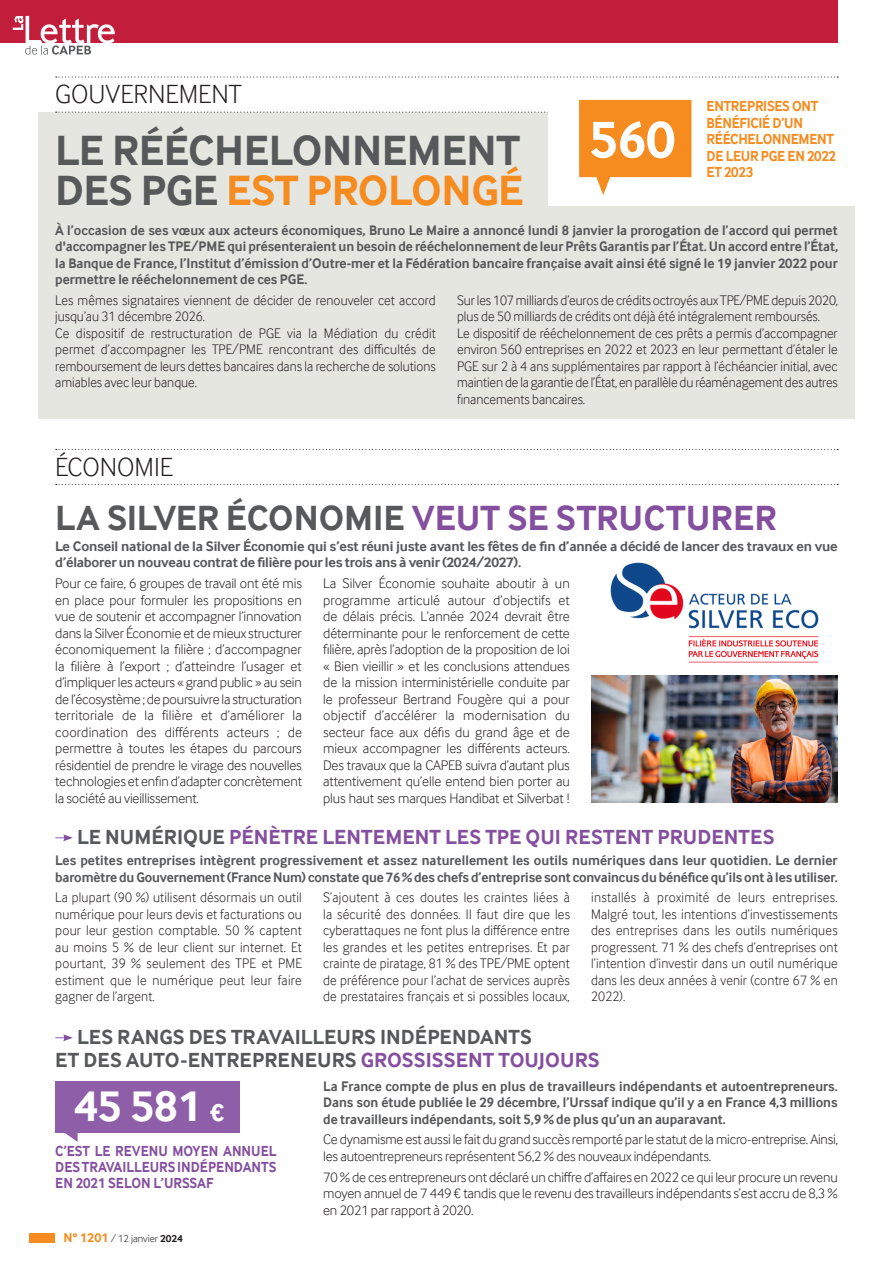
<style>
.page{position:relative;width:893px;height:1263px;background:#fff}
.page>*{position:absolute;margin:0;border:0;box-sizing:border-box;transform-origin:0 0}
.t1{font:700 54px "Inter Face";color:#fff}
.t2{font:700 45px "Inter Face";color:#fff}
.Titre_article{font:700 43.5px/40.5px "Inter Face";letter-spacing:-.01em;color:#57585a}
.Titre_article-2{font:700 36px "Inter Face";color:#57585a}
.Chap_Paraph{font:300 27px "Inter Face";color:#231f20}
.Titre_article-3{font:700 21px/22.5px "Inter Face";letter-spacing:.005em;color:#57585a}
.Titre_article-4{font:700 21px "Inter Face";letter-spacing:.005em;color:#854f9f}
.t3{font:700 15px/15.8px "Inter Face";color:#854f9f;text-align:justify;scale:.92 1}
.t4{font:700 15px/16.5px "Inter Face";letter-spacing:-.02em;color:#f68b1f;scale:.92 1}
.Textes_ok{font:300 14.25px/16.5px "Inter Face";letter-spacing:-.005em;color:#231f20;text-align:justify;scale:.95 1}
.Textes_ok-2{font:300 14.25px/16.5px "Inter Face";letter-spacing:-.005em;color:#231f20;text-align:justify}
.Textes_ok-3{font:700 14.25px/16.5px "Inter Face";letter-spacing:-.01em;color:#57585a;text-align:justify;scale:.95 1}
.Textes_ok-4{font:700 14.25px/16.5px "Inter Face";letter-spacing:-.01em;color:#57585a}
.t5{font:300 10.5px "Inter Face";color:#231f20}
.s1{color:#f68b1f}
.s2{color:#854f9f}
.s3{color:#57585a}
.s4{font-size:25.5px}
.s5{font-weight:700;font-size:13.05px;color:#f68b1f}
.s6{font-weight:700}
</style>
<div class="page">
<svg style="left:56px;top:449px;width:782px;height:1px"></svg>
<svg style="left:56px;top:484px;width:782px;height:1px"></svg>
<svg style="left:55px;top:1034px;width:18px;height:7px"></svg>
<div style="left:38px;top:112px;width:817px;height:306px;background:#e6e6e1"></div>
<div style="left:0;top:0;width:838px;height:43px;background:#c21e3c"></div>
<div style="left:30px;top:1233px;width:25px;height:10px;background:#f68b1f"></div>
<svg style="left:13px;top:16px;width:102px;height:39px"></svg>
<img style="left:610px;top:562px;width:209px;height:101px">
<img style="left:591px;top:675px;width:247px;height:128px">
<div style="left:55px;top:1081px;width:185px;height:51px;background:#8e5ea8"></div>
<svg style="left:55px;top:834px;width:18px;height:7px"></svg>
<svg style="left:56px;top:76px;width:782px;height:2px"></svg>
<svg style="left:56px;top:112px;width:493px;height:1px"></svg>
<svg style="left:58px;top:1132px;width:20px;height:10px"></svg>
<div style="left:549px;top:88px;width:308px;height:118px;background:#fff"></div>
<svg style="left:579px;top:100px;width:112px;height:95px"></svg>
<p class="Chap_Paraph" style="left:55px;top:79px;width:188px">GOUVERNEMENT</p>
<p class="Titre_article" style="left:55px;top:130px;width:470px">LE RÉÉCHELONNEMENT<br>DES PGE <span class="s1">EST PROLONGÉ</span></p>
<p class="Textes_ok-3" style="left:55px;top:222px;width:826px">À l’occasion de ses vœux aux acteurs économiques, Bruno Le Maire a annoncé lundi 8 janvier la prorogation de l’accord qui permet d'accompagner les TPE/PME qui présenteraient un besoin de rééchelonnement de leur Prêts Garantis par l’État. Un accord entre l’État, la Banque de France, l’Institut d’émission d’Outre-mer et la Fédération bancaire française avait ainsi été signé le 19 janvier 2022 pour permettre le rééchelonnement de ces PGE.</p>
<p class="Textes_ok" style="left:55px;top:292px;width:402px">Les mêmes signataires viennent de décider de renouveler cet accord jusqu’au 31 décembre 2026.</p>
<p class="Textes_ok" style="left:55px;top:325px;width:402px">Ce dispositif de restructuration de PGE via la Médiation du crédit permet d’accompagner les TPE/PME rencontrant des difficultés de remboursement de leurs dettes bancaires dans la recherche de solutions amiables avec leur banque.</p>
<p class="t4" style="left:707px;top:98px;width:142px">ENTREPRISES ONT<br>BÉNÉFICIÉ D’UN<br>RÉÉCHELONNEMENT<br>DE LEUR PGE EN 2022<br>ET 2023</p>
<p class="t1" style="left:589px;top:108px;width:88px">560</p>
<p class="Textes_ok" style="left:457px;top:292px;width:402px">Sur les 107 milliards d’euros de crédits octroyés aux TPE/PME depuis 2020, plus de 50 milliards de crédits ont déjà été intégralement remboursés.</p>
<p class="Textes_ok" style="left:457px;top:325px;width:402px">Le dispositif de rééchelonnement de ces prêts a permis d’accompagner environ 560 entreprises en 2022 et 2023 en leur permettant d’étaler le PGE sur 2 à 4 ans supplémentaires par rapport à l’échéancier initial, avec maintien de la garantie de l’État, en parallèle du réaménagement des autres financements bancaires.</p>
<p class="Chap_Paraph" style="left:55px;top:451px;width:119px">ÉCONOMIE</p>
<p class="Titre_article-2" style="left:55px;top:497px;width:723px">LA SILVER ÉCONOMIE <span class="s2">VEUT SE STRUCTURER</span></p>
<p class="Textes_ok-4" style="left:55px;top:538px;width:784px">Le Conseil national de la Silver Économie qui s’est réuni juste avant les fêtes de fin d’année a décidé de lancer des travaux en vue d’élaborer un nouveau contrat de filière pour les trois ans à venir (2024/2027).</p>
<p class="Textes_ok-2" style="left:55px;top:575px;width:248px">Pour ce faire, 6 groupes de travail ont été mis en place pour formuler les propositions en vue de soutenir et accompagner l’innovation dans la Silver Économie et de mieux structurer économiquement la filière ; d’accompagner la filière à l’export ; d’atteindre l’usager et d’impliquer les acteurs « grand public » au sein de l’écosystème ; de poursuivre la structuration territoriale de la filière et d’améliorer la coordination des différents acteurs ; de permettre à toutes les étapes du parcours résidentiel de prendre le virage des nouvelles technologies et enfin d’adapter concrètement la société au vieillissement.</p>
<p class="Textes_ok-2" style="left:323px;top:575px;width:248px">La Silver Économie souhaite aboutir à un programme articulé autour d’objectifs et de délais précis. L’année 2024 devrait être déterminante pour le renforcement de cette filière, après l’adoption de la proposition de loi « Bien vieillir » et les conclusions attendues de la mission interministérielle conduite par le professeur Bertrand Fougère qui a pour objectif d’accélérer la modernisation du secteur face aux défis du grand âge et de mieux accompagner les différents acteurs.<br>Des travaux que la CAPEB suivra d’autant plus attentivement qu’elle entend bien porter au plus haut ses marques Handibat et Silverbat !</p>
<p class="Titre_article-4" style="left:77px;top:825px;width:699px"><span class="s3">LE NUMÉRIQUE</span> PÉNÈTRE LENTEMENT LES TPE QUI RESTENT PRUDENTES</p>
<p class="Textes_ok-3" style="left:55px;top:852px;width:825px">Les petites entreprises intègrent progressivement et assez naturellement les outils numériques dans leur quotidien. Le dernier baromètre du Gouvernement (France Num) constate que 76 % des chefs d’entreprise sont convaincus du bénéfice qu’ils ont à les utiliser.</p>
<p class="Textes_ok" style="left:55px;top:889px;width:261px">La plupart (90 %) utilisent désormais un outil numérique pour leurs devis et facturations ou pour leur gestion comptable. 50 % captent au moins 5 % de leur client sur internet. Et pourtant, 39 % seulement des TPE et PME estiment que le numérique peut leur faire gagner de l’argent.</p>
<p class="Textes_ok" style="left:323px;top:889px;width:261px">S’ajoutent à ces doutes les craintes liées à la sécurité des données. Il faut dire que les cyberattaques ne font plus la différence entre les grandes et les petites entreprises. Et par crainte de piratage, 81 % des TPE/PME optent de préférence pour l’achat de services auprès de prestataires français et si possibles locaux,</p>
<p class="Textes_ok" style="left:591px;top:889px;width:261px">installés à proximité de leurs entreprises.<br>Malgré tout, les intentions d’investissements des entreprises dans les outils numériques progressent. 71 % des chefs d’entreprises ont l’intention d’investir dans un outil numérique dans les deux années à venir (contre 67 % en 2022).</p>
<p class="Titre_article-3" style="left:55px;top:1026px;width:546px;text-indent:22px">LES RANGS DES TRAVAILLEURS INDÉPENDANTS<br>ET DES AUTO-ENTREPRENEURS <span class="s2">GROSSISSENT TOUJOURS</span></p>
<p class="t2" style="left:74px;top:1080px;width:152px">45 581 <span class="s4">€</span></p>
<p class="t3" style="left:55px;top:1143px;width:242px">C’EST LE REVENU MOYEN ANNUEL DES TRAVAILLEURS INDÉPENDANTS EN 2021 SELON L’URSSAF</p>
<p class="t5" style="left:63px;top:1233px;width:121px"><span class="s5">N° 1201</span> / 12 janvier <span class="s6">2024</span></p>
<p class="Textes_ok-3" style="left:323px;top:1078px;width:543px">La France compte de plus en plus de travailleurs indépendants et autoentrepreneurs.<br>Dans son étude publiée le 29 décembre, l’Urssaf indique qu’il y a en France 4,3 millions de travailleurs indépendants, soit 5,9 % de plus qu’un an auparavant.</p>
<p class="Textes_ok-2" style="left:323px;top:1131px;width:516px">Ce dynamisme est aussi le fait du grand succès remporté par le statut de la micro-entreprise. Ainsi, les autoentrepreneurs représentent 56,2 % des nouveaux indépendants.</p>
<p class="Textes_ok-2" style="left:323px;top:1169px;width:516px">70 % de ces entrepreneurs ont déclaré un chiffre d’affaires en 2022 ce qui leur procure un revenu moyen annuel de 7 449 € tandis que le revenu des travailleurs indépendants s’est accru de 8,3 % en 2021 par rapport à 2020.</p>
</div>
